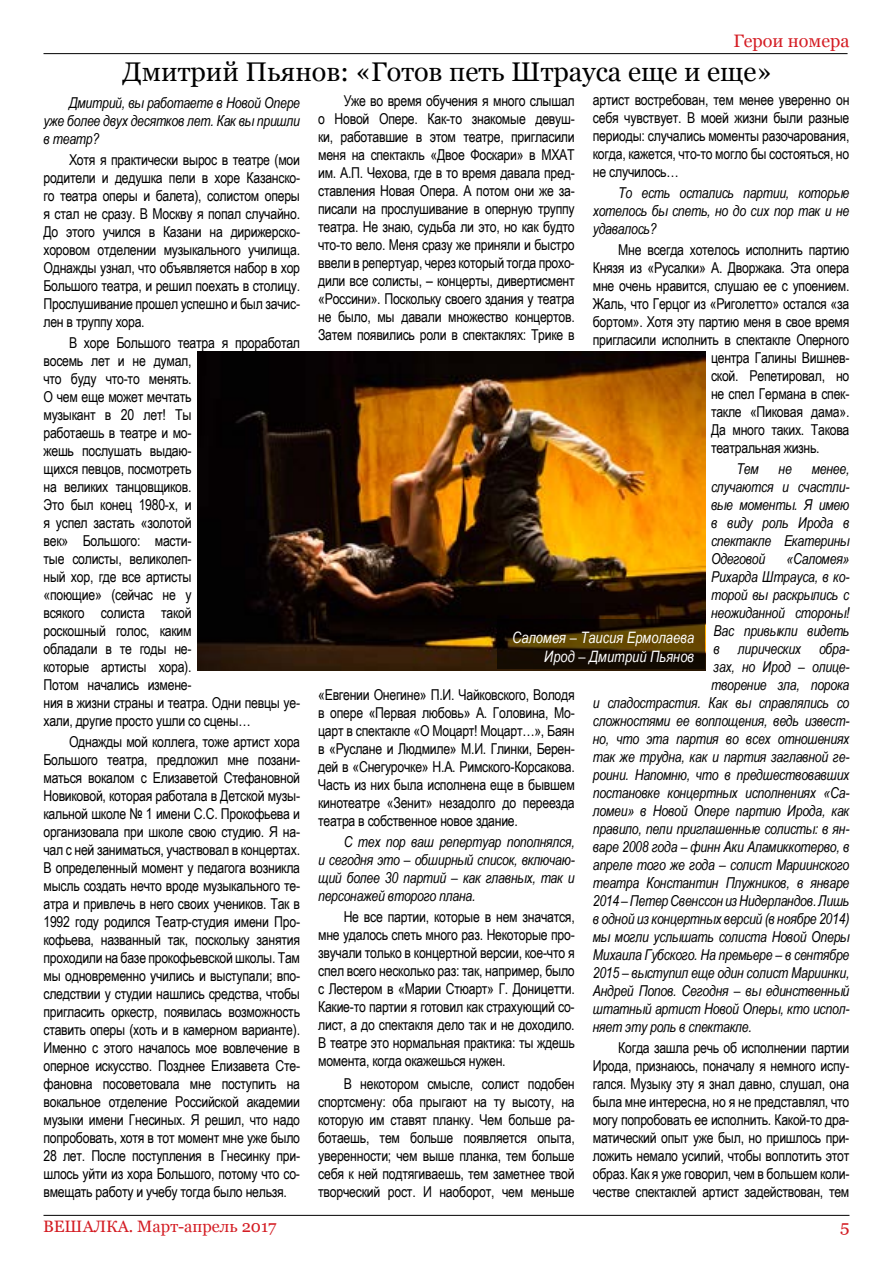
<style>
.page{position:relative;width:893px;height:1263px;background:#fff}
.page>*{position:absolute;margin:0;border:0;box-sizing:border-box;transform-origin:0 0}
.t1{font:27px "Georgia";color:#000}
.t2{font:18px "Georgia";color:#d41c23}
.t3{font:16.5px "Georgia";color:#d41c23}
.t4{font:16.5px "Georgia";color:#d41c23;scale:1.08 1}
.t5{font:italic 15.75px/18.9px "Arial Narrow";color:#fff;text-align:right}
.t6{font:15px/18px "Arial Narrow";letter-spacing:-.02em;color:#000;text-align:justify}
.t7{font:italic 15px/18px "Arial Narrow";letter-spacing:-.02em;color:#000;text-align:justify}
</style>
<div class="page">
<hr style="left:44px;top:1215px;width:805px;height:1px;background:#000">
<hr style="left:44px;top:53px;width:804px;height:1px;background:#000">
<img style="left:198px;top:351px;width:507px;height:320px">
<svg style="left:497px;top:619px;width:208px;height:49px;background:#2d1e01"></svg>
<p class="t2" style="left:733px;top:30px;width:118px">Герои номера</p>
<h1 class="t1" style="left:122px;top:55px;width:651px">Дмитрий Пьянов: «Готов петь Штрауса еще и еще»</h1>
<p class="t7" style="left:44px;top:93px;width:258px;text-indent:26px">Дмитрий, вы работаете в Новой Опере уже более двух десятков лет. Как вы пришли в театр?</p>
<p class="t6" style="left:44px;top:150px;width:258px;text-indent:26px">Хотя я практически вырос в театре (мои родители и дедушка пели в хоре Казанско&shy;го театра оперы и балета), солистом оперы я стал не сразу. В Москву я попал случайно.<br>До этого учился в Казани на дирижерско&shy;хоровом отделении музыкального училища.<br>Однажды узнал, что объявляется набор в хор Большого театра, и решил поехать в столицу.<br>Прослушивание прошел успешно и был зачис&shy;лен в труппу хора.</p>
<p class="t6" style="left:44px;top:333px;width:258px;text-align:left;text-indent:26px">В хоре Большого театра я проработал восемь лет и не думал,<br>что буду что-то менять.<br>О чем еще может мечтать<br>музыкант в 20 лет! Ты<br>работаешь в театре и мо-<br>жешь послушать выдаю-<br>щихся певцов, посмотреть<br>на великих танцовщиков.<br>Это был конец 1980-х, и<br>я успел застать «золотой<br>век» Большого: масти-<br>тые солисты, великолеп-<br>ный хор, где все артисты<br>«поющие» (сейчас не у<br>всякого солиста такой<br>роскошный голос, каким<br>обладали в те годы не-<br>которые артисты хора).<br>Потом начались измене-<br>ния в жизни страны и театра. Одни певцы уе&shy;хали, другие просто ушли со сцены…</p>
<p class="t6" style="left:44px;top:732px;width:258px;text-indent:26px">Однажды мой коллега, тоже артист хора Большого театра, предложил мне позани&shy;маться вокалом с Елизаветой Стефановной Новиковой, которая работала в Детской музы&shy;кальной школе № 1 имени С.С. Прокофьева и организовала при школе свою студию. Я на&shy;чал с ней заниматься, участвовал в концертах.<br>В определенный момент у педагога возникла мысль создать нечто вроде музыкального те&shy;атра и привлечь в него своих учеников. Так в 1992 году родился Театр-студия имени Про&shy;кофьева, названный так, поскольку занятия проходили на базе прокофьевской школы. Там мы одновременно учились и выступали; впо&shy;следствии у студии нашлись средства, чтобы пригласить оркестр, появилась возможность ставить оперы (хоть и в камерном варианте).<br>Именно с этого началось мое вовлечение в оперное искусство. Позднее Елизавета Сте&shy;фановна посоветовала мне поступить на вокальное отделение Российской академии музыки имени Гнесиных. Я решил, что надо попробовать, хотя в тот момент мне уже было 28 лет. После поступления в Гнесинку при&shy;шлось уйти из хора Большого, потому что со&shy;вмещать работу и учебу тогда было нельзя.</p>
<p class="t6" style="left:593px;top:90px;width:258px">артист востребован, тем менее уверенно он себя чувствует. В моей жизни были разные периоды: случались моменты разочарования, когда, кажется, что-то могло бы состояться, но не случилось…</p>
<p class="t7" style="left:593px;top:184px;width:258px;text-indent:26px">То есть остались партии, которые хотелось бы спеть, но до сих пор так и не удавалось?</p>
<p class="t6" style="left:618px;top:240px;width:233px">Мне всегда хотелось исполнить партию</p>
<p class="t6" style="left:593px;top:258px;width:258px">Князя из «Русалки» А. Дворжака. Эта опера</p>
<p class="t6" style="left:593px;top:276px;width:258px">мне очень нравится, слушаю ее с упоением.</p>
<p class="t6" style="left:593px;top:294px;width:258px">Жаль, что Герцог из «Риголетто» остался «за</p>
<p class="t6" style="left:593px;top:312px;width:258px">бортом». Хотя эту партию меня в свое время</p>
<p class="t6" style="left:593px;top:330px;width:258px">пригласили исполнить в спектакле Оперного</p>
<p class="t6" style="left:711px;top:348px;width:140px">центра Галины Вишнев-</p>
<p class="t6" style="left:711px;top:366px;width:140px">ской. Репетировал, но</p>
<p class="t6" style="left:711px;top:384px;width:140px">не спел Германа в спек-</p>
<p class="t6" style="left:711px;top:402px;width:140px">такле «Пиковая дама».</p>
<p class="t6" style="left:711px;top:420px;width:140px">Да много таких. Такова</p>
<p class="t6" style="left:711px;top:438px;width:110px">театральная жизнь.</p>
<p class="t7" style="left:737px;top:460px;width:24px">Тем</p>
<p class="t7" style="left:779px;top:460px;width:15px">не</p>
<p class="t6" style="left:318px;top:91px;width:258px;text-indent:26px">Уже во время обучения я много слышал о Новой Опере. Как-то знакомые девуш&shy;ки, работавшие в этом театре, пригласили меня на спектакль «Двое Фоскари» в МХАТ им. А.П. Чехова, где в то время давала пред&shy;ставления Новая Опера. А потом они же за&shy;писали на прослушивание в оперную труппу театра. Не знаю, судьба ли это, но как будто что-то вело. Меня сразу же приняли и быстро ввели в репертуар, через который тогда прохо&shy;дили все солисты, – концерты, дивертисмент «Россини». Поскольку своего здания у театра не было, мы давали множество концертов.<br>Затем появились роли в спектаклях: Трике в</p>
<p class="t7" style="left:711px;top:460px;width:140px;text-indent:101px">менее, случаются и счастли&shy;вые моменты. Я имею в виду роль Ирода в спектакле Екатерины Одеговой</p>
<p class="t7" style="left:787px;top:550px;width:64px">«Саломея»</p>
<p class="t7" style="left:711px;top:568px;width:140px">Рихарда Штрауса, в ко-</p>
<p class="t7" style="left:711px;top:586px;width:140px">торой вы раскрылись с</p>
<p class="t7" style="left:711px;top:604px;width:140px">неожиданной стороны!</p>
<p class="t7" style="left:714px;top:622px;width:137px">Вас привыкли видеть</p>
<p class="t7" style="left:714px;top:640px;width:137px">в лирических обра-</p>
<p class="t7" style="left:714px;top:658px;width:137px">зах, но Ирод – олице-</p>
<p class="t7" style="left:711px;top:676px;width:140px">творение зла, порока</p>
<p class="t7" style="left:593px;top:694px;width:258px">и сладострастия. Как вы справлялись со</p>
<p class="t7" style="left:593px;top:712px;width:258px">сложностями ее воплощения, ведь извест-</p>
<p class="t7" style="left:593px;top:730px;width:258px">но, что эта партия во всех отношениях</p>
<p class="t7" style="left:593px;top:748px;width:258px">так же трудна, как и партия заглавной ге-</p>
<p class="t7" style="left:593px;top:766px;width:258px">роини. Напомню, что в предшествовавших</p>
<p class="t7" style="left:593px;top:784px;width:258px">постановке концертных исполнениях «Са-</p>
<p class="t7" style="left:593px;top:802px;width:258px">ломеи» в Новой Опере партию Ирода, как</p>
<p class="t7" style="left:593px;top:820px;width:258px">правило, пели приглашенные солисты: в ян-</p>
<p class="t7" style="left:593px;top:838px;width:258px">варе 2008 года – финн Аки Аламиккотерво, в</p>
<p class="t7" style="left:593px;top:856px;width:258px">апреле того же года – солист Мариинского</p>
<p class="t7" style="left:593px;top:874px;width:258px">театра Константин Плужников, в январе</p>
<p class="t7" style="left:593px;top:892px;width:258px">2014 – Петер Свенссон из Нидерландов. Лишь</p>
<p class="t7" style="left:593px;top:910px;width:258px">в одной из концертных версий (в ноябре 2014)</p>
<p class="t7" style="left:593px;top:928px;width:258px">мы могли услышать солиста Новой Оперы</p>
<p class="t7" style="left:593px;top:946px;width:258px">Михаила Губского. На премьере – в сентябре</p>
<p class="t7" style="left:593px;top:964px;width:258px">2015 – выступил еще один солист Мариинки,</p>
<p class="t7" style="left:593px;top:982px;width:258px">Андрей Попов. Сегодня – вы единственный</p>
<p class="t7" style="left:593px;top:1000px;width:258px">штатный артист Новой Оперы, кто испол-</p>
<p class="t7" style="left:593px;top:1018px;width:161px">няет эту роль в спектакле.</p>
<p class="t6" style="left:593px;top:1038px;width:258px;text-indent:26px">Когда зашла речь об исполнении партии Ирода, признаюсь, поначалу я немного испу&shy;гался. Музыку эту я знал давно, слушал, она была мне интересна, но я не представлял, что могу попробовать ее исполнить. Какой-то дра&shy;матический опыт уже был, но пришлось при&shy;ложить немало усилий, чтобы воплотить этот образ. Как я уже говорил, чем в большем коли&shy;честве спектаклей артист задействован, тем</p>
<p class="t5" style="left:512px;top:628px;width:184px">Саломея – Таисия Ермолаева<br>Ирод – Дмитрий Пьянов</p>
<p class="t6" style="left:318px;top:685px;width:258px">«Евгении Онегине» П.И. Чайковского, Володя в опере «Первая любовь» А. Головина, Мо&shy;царт в спектакле «О Моцарт! Моцарт…», Баян в «Руслане и Людмиле» М.И. Глинки, Берен&shy;дей в «Снегурочке» Н.А. Римского-Корсакова.<br>Часть из них была исполнена еще в бывшем кинотеатре «Зенит» незадолго до переезда театра в собственное новое здание.</p>
<p class="t7" style="left:318px;top:832px;width:258px;text-indent:26px">С тех пор ваш репертуар пополнялся, и сегодня это – обширный список, включаю&shy;щий более 30 партий – как главных, так и персонажей второго плана.</p>
<p class="t6" style="left:318px;top:907px;width:258px;text-indent:26px">Не все партии, которые в нем значатся, мне удалось спеть много раз. Некоторые про&shy;звучали только в концертной версии, кое-что я спел всего несколько раз: так, например, было с Лестером в «Марии Стюарт» Г. Доницетти.<br>Какие-то партии я готовил как страхующий со&shy;лист, а до спектакля дело так и не доходило.<br>В театре это нормальная практика: ты ждешь момента, когда окажешься нужен.</p>
<p class="t6" style="left:318px;top:1074px;width:258px;text-indent:26px">В некотором смысле, солист подобен спортсмену: оба прыгают на ту высоту, на которую им ставят планку. Чем больше ра&shy;ботаешь, тем больше появляется опыта, уверенности; чем выше планка, тем больше себя к ней подтягиваешь, тем заметнее твой творческий рост. И наоборот, чем меньше</p>
<p class="t3" style="left:43px;top:1216px;width:235px">ВЕШАЛКА. Март-апрель 2017</p>
<p class="t4" style="left:840px;top:1216px;width:10px">5</p>
</div>
